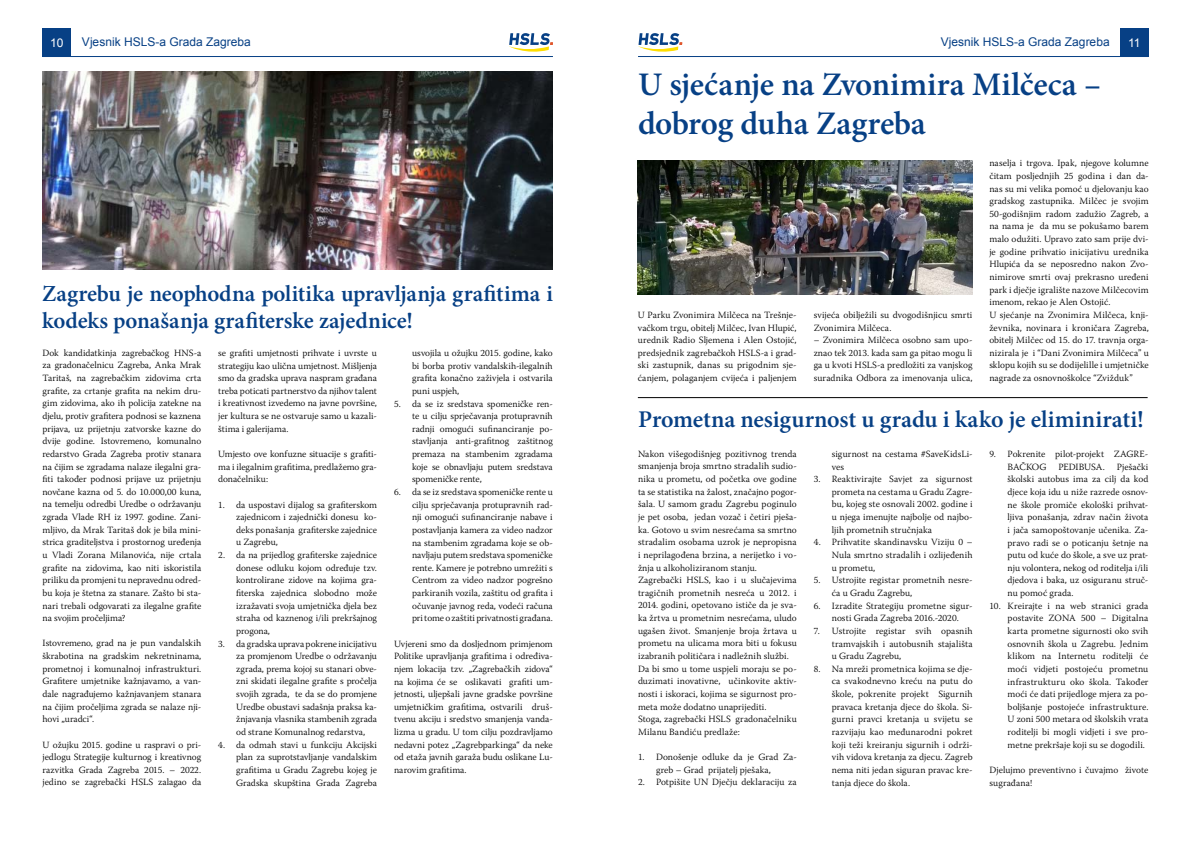
<style>
.page{position:relative;width:1191px;height:842px;background:#fff}
.page>*{position:absolute;margin:0;border:0;box-sizing:border-box;transform-origin:0 0}
.t1{font:600 32.9px/39.5px "Minion Pro";letter-spacing:-.01em;color:#074085}
.t2{font:600 24px "Minion Pro";letter-spacing:-.005em;color:#074085}
.t3{font:600 23px/27.6px "Minion Pro";letter-spacing:-.005em;color:#074085}
.t4{font:12px "Arial";color:#074085}
.t5{font:12px "Arial";color:#fff}
.t6{font:300 9.5px/12.6px "Warnock Pro";letter-spacing:.005em;color:#000;text-align:justify}
</style>
<div class="page">
<div style="left:43px;top:28px;width:28px;height:29px;background:#074085"></div>
<hr style="left:43px;top:56px;width:510px;height:1px;background:#074085">
<svg style="left:509px;top:33px;width:44px;height:19px"></svg>
<img style="left:42px;top:71px;width:511px;height:199px">
<div style="left:1120px;top:28px;width:28px;height:29px;background:#074085"></div>
<svg style="left:638px;top:33px;width:44px;height:19px"></svg>
<hr style="left:638px;top:56px;width:510px;height:1px;background:#074085">
<hr style="left:638px;top:397px;width:509px;height:1px;background:#000">
<img style="left:638px;top:161px;width:334px;height:133px">
<p class="t5" style="left:50px;top:34px;width:15px">10</p>
<p class="t4" style="left:82px;top:34px;width:170px">Vjesnik HSLS-a Grada Zagreba</p>
<h3 class="t3" style="left:42px;top:279px;width:512px">Zagrebu je neophodna politika upravljanja grafitima i kodeks ponašanja grafiterske zajednice!</h3>
<p class="t6" style="left:43px;top:346px;width:160px">Dok kandidatkinja zagrebačkog HNS-a za gradonačelnicu Zagreba, Anka Mrak Taritaš, na zagrebačkim zidovima crta grafite, za crtanje grafita na nekim dru&shy;gim zidovima, ako ih policija zatekne na djelu, protiv grafitera podnosi se kaznena prijava, uz prijetnju zatvorske kazne do dvije godine. Istovremeno, komunalno redarstvo Grada Zagreba protiv stanara na čijim se zgradama nalaze ilegalni gra&shy;fiti također podnosi prijave uz prijetnju novčane kazna od 5. do 10.000,00 kuna, na temelju odredbi Uredbe o održavanju zgrada Vlade RH iz 1997. godine. Zani&shy;mljivo, da Mrak Taritaš dok je bila mini&shy;strica graditeljstva i prostornog uređenja u Vladi Zorana Milanovića, nije crtala grafite na zidovima, kao niti iskoristila priliku da promjeni tu nepravednu odred&shy;bu koja je štetna za stanare. Zašto bi sta&shy;nari trebali odgovarati za ilegalne grafite na svojim pročeljima?</p>
<p class="t6" style="left:43px;top:637px;width:160px">Istovremeno, grad na je pun vandalskih škrabotina na gradskim nekretninama, prometnoj i komunalnoj infrastrukturi.<br>Grafitere umjetnike kažnjavamo, a van&shy;dale nagrađujemo kažnjavanjem stanara na čijim pročeljima zgrada se nalaze nji&shy;hovi „uradci“.</p>
<p class="t6" style="left:43px;top:738px;width:160px">U ožujku 2015. godine u raspravi o pri&shy;jedlogu Strategije kulturnog i kreativnog razvitka Grada Zagreba 2015. – 2022. jedino se zagrebački HSLS zalagao da</p>
<p class="t6" style="left:218px;top:346px;width:160px">se grafiti umjetnosti prihvate i uvrste u strategiju kao ulična umjetnost. Mišljenja smo da gradska uprava naspram građana treba poticati partnerstvo da njihov talent i kreativnost izvedemo na javne površine, jer kultura se ne ostvaruje samo u kazali&shy;štima i galerijama.</p>
<p class="t6" style="left:218px;top:447px;width:160px">Umjesto ove konfuzne situacije s grafiti&shy;ma i ilegalnim grafitima, predlažemo gra&shy;donačelniku:</p>
<p class="t6" style="left:236px;top:498px;width:142px;text-indent:-18px">1. da uspostavi dijalog sa grafiterskom zajednicom i zajednički donesu ko&shy;deks ponašanja grafiterske zajednice u Zagrebu,</p>
<p class="t6" style="left:236px;top:548px;width:142px;text-indent:-18px">2. da na prijedlog grafiterske zajednice donese odluku kojom određuje tzv. kontrolirane zidove na kojima gra&shy;fiterska zajednica slobodno može izražavati svoja umjetnička djela bez straha od kaznenog i/ili prekršajnog progona,</p>
<p class="t6" style="left:236px;top:637px;width:142px;text-indent:-18px">3. da gradska uprava pokrene inicijativu za promjenom Uredbe o održavanju zgrada, prema kojoj su stanari obve&shy;zni skidati ilegalne grafite s pročelja svojih zgrada, te da se do promjene Uredbe obustavi sadašnja praksa ka&shy;žnjavanja vlasnika stambenih zgrada od strane Komunalnog redarstva,</p>
<p class="t6" style="left:236px;top:738px;width:142px;text-indent:-18px">4. da odmah stavi u funkciju Akcijski plan za suprotstavljanje vandalskim grafitima u Gradu Zagrebu kojeg je Gradska skupština Grada Zagreba</p>
<p class="t6" style="left:412px;top:346px;width:142px">usvojila u ožujku 2015. godine, kako bi borba protiv vandalskih-ilegalnih grafita konačno zaživjela i ostvarila puni uspjeh,</p>
<p class="t6" style="left:412px;top:397px;width:142px;text-indent:-18px">5. da se iz sredstava spomeničke ren&shy;te u cilju sprječavanja protupravnih radnji omogući sufinanciranje po&shy;stavljanja anti-grafitnog zaštitnog premaza na stambenim zgradama koje se obnavljaju putem sredstava spomeničke rente,</p>
<p class="t6" style="left:412px;top:485px;width:142px;text-indent:-18px">6. da se iz sredstava spomeničke rente u cilju sprječavanja protupravnih rad&shy;nji omogući sufinanciranje nabave i postavljanja kamera za video nadzor na stambenim zgradama koje se ob&shy;navljaju putem sredstava spomeničke rente. Kamere je potrebno umrežiti s Centrom za video nadzor pogrešno parkiranih vozila, zaštitu od grafita i očuvanje javnog reda, vodeći računa pri tome o zaštiti privatnosti građana.</p>
<p class="t6" style="left:394px;top:637px;width:160px">Uvjereni smo da dosljednom primjenom Politike upravljanja grafitima i određiva&shy;njem lokacija tzv. „Zagrebačkih zidova“ na kojima će se oslikavati grafiti um&shy;jetnosti, uljepšali javne gradske površine umjetničkim grafitima, ostvarili druš&shy;tvenu akciju i sredstvo smanjenja vanda&shy;lizma u gradu. U tom cilju pozdravljamo nedavni potez „Zagrebparkinga“ da neke od etaža javnih garaža budu oslikane Lu&shy;narovim grafitima.</p>
<p class="t4" style="left:941px;top:34px;width:170px">Vjesnik HSLS-a Grada Zagreba</p>
<p class="t5" style="left:1128px;top:34px;width:14px">11</p>
<h1 class="t1" style="left:638px;top:64px;width:464px">U sjećanje na Zvonimira Milčeca – dobrog duha Zagreba</h1>
<p class="t6" style="left:638px;top:308px;width:160px">U Parku Zvonimira Milčeca na Trešnje&shy;vačkom trgu, obitelj Milčec, Ivan Hlupić, urednik Radio Sljemena i Alen Ostojić, predsjednik zagrebačkoh HSLS-a i grad&shy;ski zastupnik, danas su prigodnim sje&shy;ćanjem, polaganjem cvijeća i paljenjem</p>
<p class="t6" style="left:813px;top:308px;width:160px">svijeća obilježili su dvogodišnjicu smrti<br>Zvonimira Milčeca.</p>
<p class="t6" style="left:813px;top:334px;width:160px">– Zvonimira Milčeca osobno sam upo&shy;znao tek 2013. kada sam ga pitao mogu li ga u kvoti HSLS-a predložiti za vanjskog suradnika Odbora za imenovanja ulica,</p>
<p class="t6" style="left:989px;top:157px;width:161px;text-align:left">naselja i trgova. Ipak, njegove kolumne čitam posljednjih 25 godina i dan da&shy;nas su mi velika pomoć u djelovanju kao gradskog zastupnika. Milčec je svojim 50-godišnjim radom zadužio Zagreb, a na nama je da mu se pokušamo barem malo odužiti. Upravo zato sam prije dvi&shy;je godine prihvatio inicijativu urednika Hlupića da se neposredno nakon Zvo&shy;nimirove smrti ovaj prekrasno uređeni park i dječje igralište nazove Milčecovim imenom, rekao je Alen Ostojić.<br>U sjećanje na Zvonimira Milčeca, knji&shy;ževnika, novinara i kroničara Zagreba, obitelj Milčec od 15. do 17. travnja orga&shy;nizirala je i “Dani Zvonimira Milčeca” u sklopu kojih su se dodijelille i umjetničke nagrade za osnovnoškolce “Zvižduk”</p>
<h2 class="t2" style="left:638px;top:402px;width:507px">Prometna nesigurnost u gradu i kako je eliminirati!</h2>
<p class="t6" style="left:638px;top:447px;width:160px;text-align:left">Nakon višegodišnjeg pozitivnog trenda smanjenja broja smrtno stradalih sudio&shy;nika u prometu, od početka ove godine ta se statistika na žalost, značajno pogor&shy;šala. U samom gradu Zagrebu poginulo je pet osoba, jedan vozač i četiri pješa&shy;ka. Gotovo u svim nesrećama sa smrtno stradalim osobama uzrok je nepropisna i neprilagođena brzina, a nerijetko i vo&shy;žnja u alkoholiziranom stanju.<br>Zagrebački HSLS, kao i u slučajevima tragičnih prometnih nesreća u 2012. i 2014. godini, opetovano ističe da je sva&shy;ka žrtva u prometnim nesrećama, uludo ugašen život. Smanjenje broja žrtava u prometu na ulicama mora biti u fokusu izabranih političara i nadležnih službi.<br>Da bi smo u tome uspjeli moraju se po&shy;duzimati inovativne, učinkovite aktiv&shy;nosti i iskoraci, kojima se sigurnost pro&shy;meta može dodatno unaprijediti.<br>Stoga, zagrebački HSLS gradonačelniku Milanu Bandiću predlaže:</p>
<p class="t6" style="left:656px;top:750px;width:142px;text-indent:-18px">1. Donošenje odluke da je Grad Za&shy;greb – Grad prijatelj pješaka,</p>
<p class="t6" style="left:638px;top:776px;width:160px">2. Potpišite UN Dječju deklaraciju za</p>
<p class="t6" style="left:832px;top:447px;width:142px">sigurnost na cestama #SaveKidsLi&shy;ves</p>
<p class="t6" style="left:832px;top:473px;width:142px;text-indent:-18px">3. Reaktivirajte Savjet za sigurnost prometa na cestama u Gradu Zagre&shy;bu, kojeg ste osnovali 2002. godine i u njega imenujte najbolje od najbo&shy;ljih prometnih stručnjaka</p>
<p class="t6" style="left:832px;top:536px;width:142px;text-indent:-18px">4. Prihvatite skandinavsku Viziju 0 – Nula smrtno stradalih i ozlijeđenih u prometu,</p>
<p class="t6" style="left:832px;top:574px;width:142px;text-indent:-18px">5. Ustrojite registar prometnih nesre&shy;ća u Gradu Zagrebu,</p>
<p class="t6" style="left:814px;top:599px;width:160px;text-align:center">6. Izradite Strategiju prometne sigur&shy;nosti Grada Zagreba 2016.-2020.</p>
<p class="t6" style="left:832px;top:624px;width:142px;text-indent:-18px">7. Ustrojite registar svih opasnih tramvajskih i autobusnih stajališta u Gradu Zagrebu,</p>
<p class="t6" style="left:832px;top:662px;width:142px;text-indent:-18px">8. Na mreži prometnica kojima se dje&shy;ca svakodnevno kreću na putu do škole, pokrenite projekt Sigurnih pravaca kretanja djece do škola. Si&shy;gurni pravci kretanja u svijetu se razvijaju kao međunarodni pokret koji teži kreiranju sigurnih i održi&shy;vih vidova kretanja za djecu. Zagreb nema niti jedan siguran pravac kre&shy;tanja djece do škola.</p>
<p class="t6" style="left:1007px;top:447px;width:142px;text-indent:-18px">9. Pokrenite pilot-projekt ZAGRE-BAČKOG PEDIBUSA. Pješački školski autobus ima za cilj da kod djece koja idu u niže razrede osnov&shy;ne škole promiče ekološki prihvat&shy;ljiva ponašanja, zdrav način života i jača samopoštovanje učenika. Za&shy;pravo radi se o poticanju šetnje na putu od kuće do škole, a sve uz prat&shy;nju volontera, nekog od roditelja i/ili djedova i baka, uz osiguranu struč&shy;nu pomoć grada.</p>
<p class="t6" style="left:1007px;top:599px;width:142px;text-indent:-18px">10. Kreirajte i na web stranici grada postavite ZONA 500 – Digitalna karta prometne sigurnosti oko svih osnovnih škola u Zagrebu. Jednim klikom na Internetu roditelji će moći vidjeti postojeću prometnu infrastrukturu oko škola. Također moći će dati prijedloge mjera za po&shy;boljšanje postojeće infrastrukture.<br>U zoni 500 metara od školskih vrata roditelji bi mogli vidjeti i sve pro&shy;metne prekršaje koji su se dogodili.</p>
<p class="t6" style="left:989px;top:763px;width:160px">Djelujmo preventivno i čuvajmo živote sugrađana!</p>
</div>
